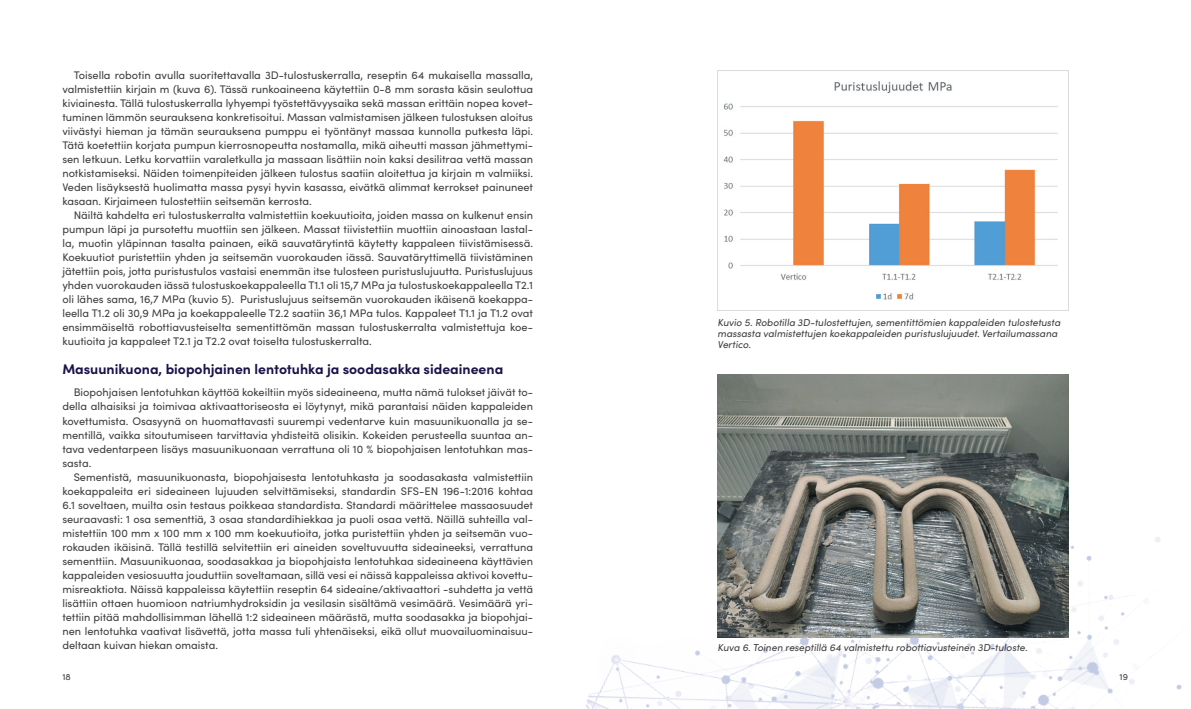
<style>
.page{position:relative;width:1191px;height:709px;background:#fff}
.page>*{position:absolute;margin:0;border:0;box-sizing:border-box;transform-origin:0 0}
.t1{font:700 14px "Sofia Pro";color:#1d1249}
.t2{font:11px/14px "Sofia Pro";color:#3d3d3d;text-align:justify}
.t3{font:10px/11px "Sofia Pro";color:#3d3d3d}
.t4{font:9px "Sofia Pro";color:#3d3d3d}
</style>
<div class="page">
<img style="left:586px;top:537px;width:596px;height:172px">
<img style="left:717px;top:374px;width:352px;height:263px">
<img style="left:717px;top:71px;width:352px;height:239px">
<p class="t2" style="left:62px;top:67px;width:472px;text-indent:11px">Toisella robotin avulla suoritettavalla 3D-tulostuskerralla, reseptin 64 mukaisella massalla, valmistettiin kirjain m (kuva 6). Tässä runkoaineena käytettiin 0-8 mm sorasta käsin seulottua kiviainesta. Tällä tulostuskerralla lyhyempi työstettävyysaika sekä massan erittäin nopea kovet&shy;tuminen lämmön seurauksena konkretisoitui. Massan valmistamisen jälkeen tulostuksen aloitus viivästyi hieman ja tämän seurauksena pumppu ei työntänyt massaa kunnolla putkesta läpi.<br>Tätä koetettiin korjata pumpun kierrosnopeutta nostamalla, mikä aiheutti massan jähmettymi&shy;sen letkuun. Letku korvattiin varaletkulla ja massaan lisättiin noin kaksi desilitraa vettä massan notkistamiseksi. Näiden toimenpiteiden jälkeen tulostus saatiin aloitettua ja kirjain m valmiiksi.<br>Veden lisäyksestä huolimatta massa pysyi hyvin kasassa, eivätkä alimmat kerrokset painuneet kasaan. Kirjaimeen tulostettiin seitsemän kerrosta.</p>
<p class="t2" style="left:62px;top:207px;width:472px;text-indent:11px">Näiltä kahdelta eri tulostuskerralta valmistettiin koekuutioita, joiden massa on kulkenut ensin pumpun läpi ja pursotettu muottiin sen jälkeen. Massat tiivistettiin muottiin ainoastaan lastal&shy;la, muotin yläpinnan tasalta painaen, eikä sauvatärytintä käytetty kappaleen tiivistämisessä.<br>Koekuutiot puristettiin yhden ja seitsemän vuorokauden iässä. Sauvatäryttimellä tiivistäminen jätettiin pois, jotta puristustulos vastaisi enemmän itse tulosteen puristuslujuutta. Puristuslujuus yhden vuorokauden iässä tulostuskoekappaleella T1.1 oli 15,7 MPa ja tulostuskoekappaleella T2.1 oli lähes sama, 16,7 MPa (kuvio 5). Puristuslujuus seitsemän vuorokauden ikäisenä koekappa&shy;leella T1.2 oli 30,9 MPa ja koekappaleelle T2.2 saatiin 36,1 MPa tulos. Kappaleet T1.1 ja T1.2 ovat ensimmäiseltä robottiavusteiselta sementittömän massan tulostuskerralta valmistettuja koe&shy;kuutioita ja kappaleet T2.1 ja T2.2 ovat toiselta tulostuskerralta.</p>
<p class="t1" style="left:62px;top:358px;width:442px">Masuunikuona, biopohjainen lentotuhka ja soodasakka sideaineena</p>
<p class="t2" style="left:62px;top:385px;width:472px;text-indent:11px">Biopohjaisen lentotuhkan käyttöä kokeiltiin myös sideaineena, mutta nämä tulokset jäivät to&shy;della alhaisiksi ja toimivaa aktivaattoriseosta ei löytynyt, mikä parantaisi näiden kappaleiden kovettumista. Osasyynä on huomattavasti suurempi vedentarve kuin masuunikuonalla ja se&shy;mentillä, vaikka sitoutumiseen tarvittavia yhdisteitä olisikin. Kokeiden perusteella suuntaa an&shy;tava vedentarpeen lisäys masuunikuonaan verrattuna oli 10 % biopohjaisen lentotuhkan mas&shy;sasta.</p>
<p class="t2" style="left:62px;top:469px;width:472px;text-indent:11px">Sementistä, masuunikuonasta, biopohjaisesta lentotuhkasta ja soodasakasta valmistettiin koekappaleita eri sideaineen lujuuden selvittämiseksi, standardin SFS-EN 196-1:2016 kohtaa 6.1 soveltaen, muilta osin testaus poikkeaa standardista. Standardi määrittelee massaosuudet seuraavasti: 1 osa sementtiä, 3 osaa standardihiekkaa ja puoli osaa vettä. Näillä suhteilla val&shy;mistettiin 100 mm x 100 mm x 100 mm koekuutioita, jotka puristettiin yhden ja seitsemän vuo&shy;rokauden ikäisinä. Tällä testillä selvitettiin eri aineiden soveltuvuutta sideaineeksi, verrattuna sementtiin. Masuunikuonaa, soodasakkaa ja biopohjaista lentotuhkaa sideaineena käyttävien kappaleiden vesiosuutta jouduttiin soveltamaan, sillä vesi ei näissä kappaleissa aktivoi kovettu&shy;misreaktiota. Näissä kappaleissa käytettiin reseptin 64 sideaine/aktivaattori -suhdetta ja vettä lisättiin ottaen huomioon natriumhydroksidin ja vesilasin sisältämä vesimäärä. Vesimäärä yri&shy;tettiin pitää mahdollisimman lähellä 1:2 sideaineen määrästä, mutta soodasakka ja biopohjai&shy;nen lentotuhka vaativat lisävettä, jotta massa tuli yhtenäiseksi, eikä ollut muovailuominaisuu&shy;deltaan kuivan hiekan omaista.</p>
<p class="t3" style="left:717px;top:316px;width:346px">Kuvio 5. Robotilla 3D-tulostettujen, sementittömien kappaleiden tulostetusta massasta valmistettujen koekappaleiden puristuslujuudet.Vertailumassana<br>Vertico.</p>
<p class="t3" style="left:717px;top:641px;width:313px">Kuva 6.Toinen reseptillä 64 valmistettu robottiavusteinen 3D-tuloste.</p>
<p class="t4" style="left:62px;top:670px;width:10px">18</p>
<p class="t4" style="left:1119px;top:670px;width:10px">19</p>
</div>
